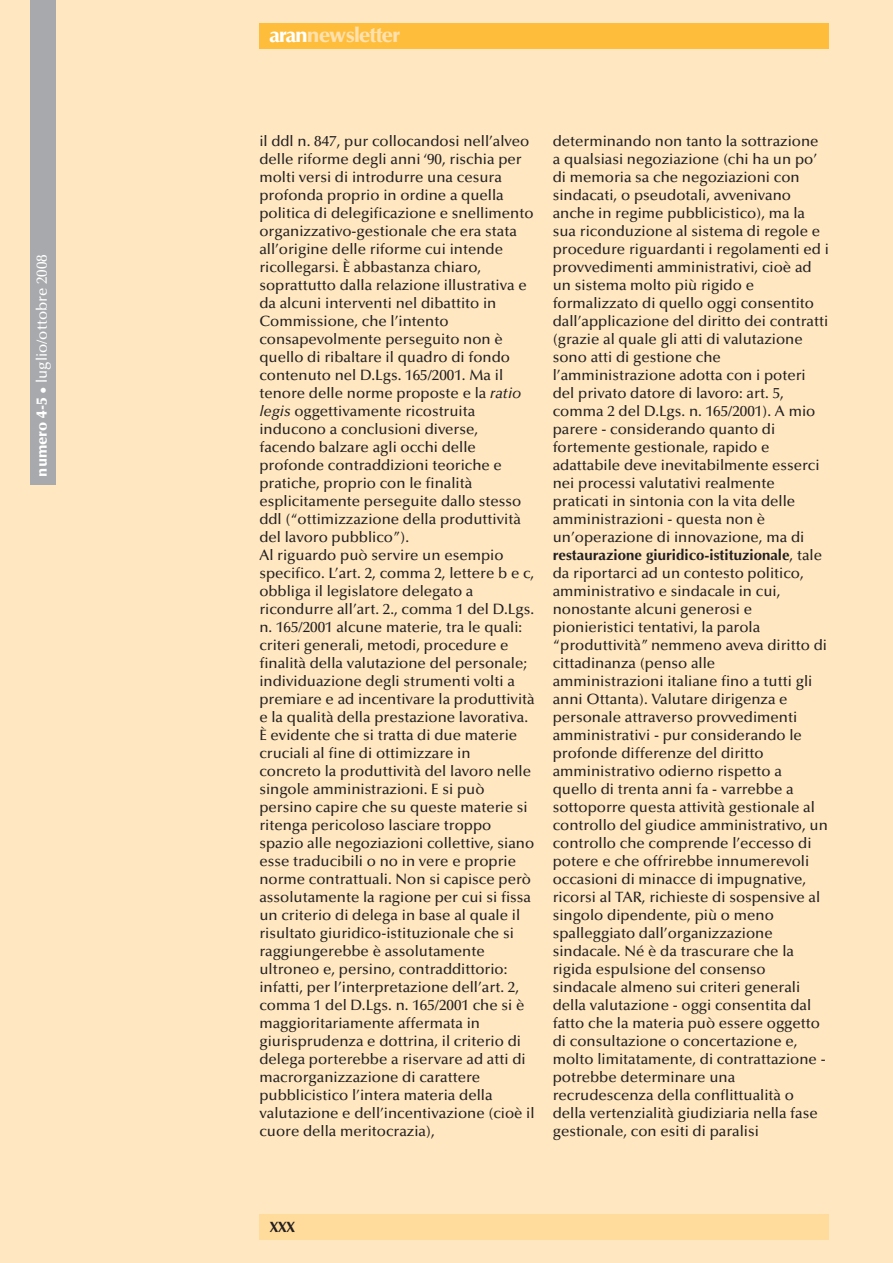
<style>
.page{position:relative;width:893px;height:1263px;background:#ffe8c1}
.page>*{position:absolute;margin:0;border:0;box-sizing:border-box;transform-origin:0 0}
.t1{font:900 21px "Optima";letter-spacing:-.05em;color:#ffe1ae}
.t2{font:500 15px/18px "Optima";color:#231f20}
.t3{font:500 15px "Optima";color:#fff}
.t4{font:700 15px "Optima";color:#231f20}
.s1{font-weight:900}
.s2{color:#fff}
.s3{font-style:italic}
.s4{font-weight:700}
</style>
<div class="page">
<div style="left:30px;top:0;width:25px;height:485px;background:#a7a9ac"></div>
<div style="left:259px;top:1214px;width:570px;height:26px;background:#ffdb9c"></div>
<div style="left:259px;top:23px;width:570px;height:26px;background:#febd3b"></div>
<p class="t3" style="left:35px;top:477px;width:224px;rotate:-90deg"><span class="s1">numero 4-5</span> • luglio/ottobre 2008</p>
<h1 class="t1" style="left:269px;top:26px;width:132px"><span class="s2">aran</span>newsletter</h1>
<p class="t2" style="left:259px;top:133px;width:277px">il ddl n. 847, pur collocandosi nell’alveo delle riforme degli anni ‘90, rischia per molti versi di introdurre una cesura profonda proprio in ordine a quella politica di delegificazione e snellimento organizzativo-gestionale che era stata all’origine delle riforme cui intende ricollegarsi. È abbastanza chiaro, soprattutto dalla relazione illustrativa e da alcuni interventi nel dibattito in Commissione, che l’intento consapevolmente perseguito non è quello di ribaltare il quadro di fondo contenuto nel D.Lgs. 165/2001. Ma il tenore delle norme proposte e la <span class="s3">ratio legis</span> oggettivamente ricostruita inducono a conclusioni diverse, facendo balzare agli occhi delle profonde contraddizioni teoriche e pratiche, proprio con le finalità esplicitamente perseguite dallo stesso ddl (“ottimizzazione della produttività del lavoro pubblico”).<br>Al riguardo può servire un esempio specifico. L’art. 2, comma 2, lettere b e c, obbliga il legislatore delegato a ricondurre all’art. 2., comma 1 del D.Lgs. n. 165/2001 alcune materie, tra le quali: criteri generali, metodi, procedure e finalità della valutazione del personale; individuazione degli strumenti volti a premiare e ad incentivare la produttività e la qualità della prestazione lavorativa.<br>È evidente che si tratta di due materie cruciali al fine di ottimizzare in concreto la produttività del lavoro nelle singole amministrazioni. E si può persino capire che su queste materie si ritenga pericoloso lasciare troppo spazio alle negoziazioni collettive, siano esse traducibili o no in vere e proprie norme contrattuali. Non si capisce però assolutamente la ragione per cui si fissa un criterio di delega in base al quale il risultato giuridico-istituzionale che si raggiungerebbe è assolutamente ultroneo e, persino, contraddittorio: infatti, per l’interpretazione dell’art. 2, comma 1 del D.Lgs. n. 165/2001 che si è maggioritariamente affermata in giurisprudenza e dottrina, il criterio di delega porterebbe a riservare ad atti di macrorganizzazione di carattere pubblicistico l’intera materia della valutazione e dell’incentivazione (cioè il cuore della meritocrazia),</p>
<p class="t2" style="left:553px;top:133px;width:278px">determinando non tanto la sottrazione a qualsiasi negoziazione (chi ha un po’ di memoria sa che negoziazioni con sindacati, o pseudotali, avvenivano anche in regime pubblicistico), ma la sua riconduzione al sistema di regole e procedure riguardanti i regolamenti ed i provvedimenti amministrativi, cioè ad un sistema molto più rigido e formalizzato di quello oggi consentito dall’applicazione del diritto dei contratti (grazie al quale gli atti di valutazione sono atti di gestione che l’amministrazione adotta con i poteri del privato datore di lavoro: art. 5, comma 2 del D.Lgs. n. 165/2001). A mio parere - considerando quanto di fortemente gestionale, rapido e adattabile deve inevitabilmente esserci nei processi valutativi realmente praticati in sintonia con la vita delle amministrazioni - questa non è un’operazione di innovazione, ma di <span class="s4">restaurazione giuridico-istituzionale</span>, tale da riportarci ad un contesto politico, amministrativo e sindacale in cui, nonostante alcuni generosi e pionieristici tentativi, la parola “produttività” nemmeno aveva diritto di cittadinanza (penso alle amministrazioni italiane fino a tutti gli anni Ottanta). Valutare dirigenza e personale attraverso provvedimenti amministrativi - pur considerando le profonde differenze del diritto amministrativo odierno rispetto a quello di trenta anni fa - varrebbe a sottoporre questa attività gestionale al controllo del giudice amministrativo, un controllo che comprende l’eccesso di potere e che offrirebbe innumerevoli occasioni di minacce di impugnative, ricorsi al TAR, richieste di sospensive al singolo dipendente, più o meno spalleggiato dall’organizzazione sindacale. Né è da trascurare che la rigida espulsione del consenso sindacale almeno sui criteri generali della valutazione - oggi consentita dal fatto che la materia può essere oggetto di consultazione o concertazione e, molto limitatamente, di contrattazione - potrebbe determinare una recrudescenza della conflittualità o della vertenzialità giudiziaria nella fase gestionale, con esiti di paralisi</p>
<p class="t4" style="left:269px;top:1220px;width:27px">XXX</p>
</div>
